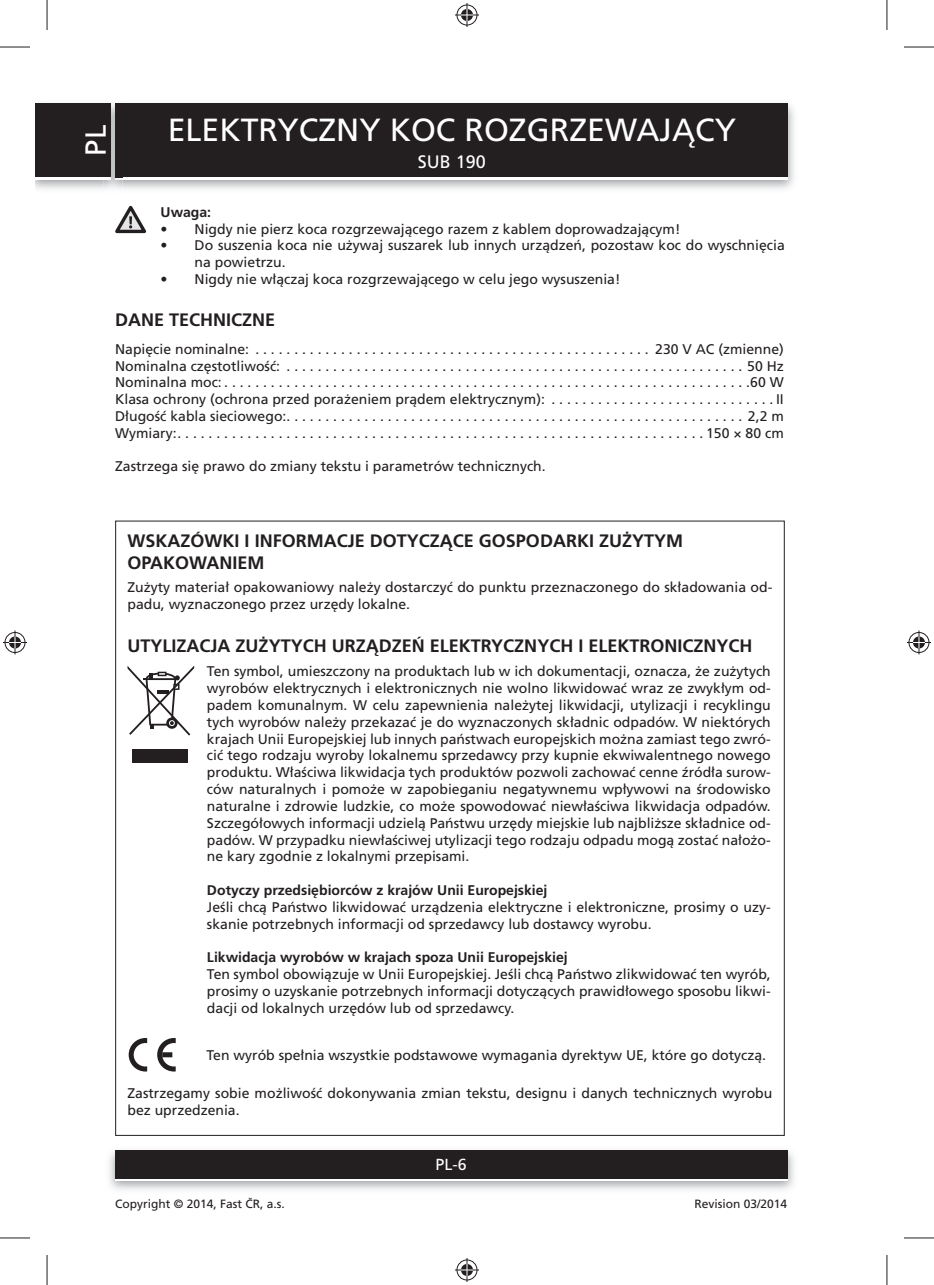
<style>
.page{position:relative;width:934px;height:1285px;background:#fff}
.page>*{position:absolute;margin:0;border:0;box-sizing:border-box;transform-origin:0 0}
.t1{font:32px "Frutiger CE";color:#fff}
.t2{font:29px "Frutiger CE";color:#fff}
.t3{font:700 18px/22.4px "Frutiger CE";color:#231f20}
.t4{font:18px "Frutiger CE";color:#fff}
.t5{font:16px "Frutiger CE";color:#fff}
.t6{font:14px/16.8px "Frutiger CE";color:#231f20}
.t7{font:700 14px "Frutiger CE";color:#231f20}
.t8{font:12px "Frutiger CE";color:#231f20}
</style>
<div class="page">
<img style="left:36px;top:103px;width:758px;height:86px">
<div style="left:115px;top:106px;width:672px;height:74px;background:#fff"></div>
<div style="left:115px;top:104px;width:672px;height:73px;background:#231f20"></div>
<img style="left:109px;top:1150px;width:685px;height:40px">
<div style="left:115px;top:1153px;width:672px;height:28px;background:linear-gradient(to right,#fff,#fff)"></div>
<div style="left:115px;top:1150px;width:672px;height:28px;background:#231f20"></div>
<img style="left:104px;top:103px;width:18px;height:86px">
<img style="left:115px;top:177px;width:7px;height:3px">
<svg style="left:115px;top:104px;width:7px;height:2px"></svg>
<img style="left:115px;top:106px;width:7px;height:71px">
<div style="left:36px;top:106px;width:75px;height:74px;background:#fff"></div>
<div style="left:36px;top:104px;width:75px;height:73px;background:#231f20"></div>
<svg style="left:127px;top:666px;width:67px;height:69px"></svg>
<div style="left:133px;top:749px;width:55px;height:14px;background:#231f20"></div>
<svg style="left:129px;top:1038px;width:18px;height:33px"></svg>
<svg style="left:157px;top:1038px;width:19px;height:33px"></svg>
<div style="left:162px;top:1052px;width:10px;height:5px;background:#231f20"></div>
<svg style="left:115px;top:205px;width:32px;height:29px"></svg>
<hr style="left:0;top:47px;width:30px;height:1px;background:#231f20">
<hr style="left:903px;top:47px;width:30px;height:1px;background:#231f20">
<hr style="left:0;top:1237px;width:30px;height:1px;background:#231f20">
<hr style="left:903px;top:1237px;width:30px;height:1px;background:#231f20">
<hr style="left:47px;top:0;width:1px;height:30px;background:#231f20">
<hr style="left:47px;top:1255px;width:1px;height:30px;background:#231f20">
<hr style="left:886px;top:0;width:1px;height:30px;background:#231f20">
<hr style="left:886px;top:1255px;width:1px;height:30px;background:#231f20">
<svg style="left:455px;top:3px;width:24px;height:24px"></svg>
<svg style="left:455px;top:1258px;width:24px;height:24px"></svg>
<svg style="left:3px;top:630px;width:24px;height:24px"></svg>
<svg style="left:907px;top:630px;width:23px;height:24px"></svg>
<h2 class="t2" style="left:84px;top:156px;width:32px;rotate:-90deg">PL</h2>
<h1 class="t1" style="left:168px;top:117px;width:569px">ELEKTRYCZNY KOC ROZGRZEWAJĄCY</h1>
<p class="t4" style="left:418px;top:155px;width:70px">SUB 190</p>
<p class="t7" style="left:160px;top:206px;width:52px">Uwaga:</p>
<p class="t6" style="left:160px;top:221px;width:521px">• Nigdy nie pierz koca rozgrzewającego razem z kablem doprowadzającym!</p>
<p class="t6" style="left:194px;top:238px;width:591px;text-indent:-34px">• Do suszenia koca nie używaj suszarek lub innych urządzeń, pozostaw koc do wyschnięcia na powietrzu.</p>
<p class="t6" style="left:160px;top:272px;width:461px">• Nigdy nie włączaj koca rozgrzewającego w celu jego wysuszenia!</p>
<p class="t3" style="left:115px;top:309px;width:162px">DANE TECHNICZNE</p>
<p class="t6" style="left:115px;top:342px;width:670px;text-align:justify">Napięcie nominalne: . . . . . . . . . . . . . . . . . . . . . . . . . . . . . . . . . . . . . . . . . . . . . . . . . . . 230 V AC (zmienne)<br>Nominalna częstotliwość: . . . . . . . . . . . . . . . . . . . . . . . . . . . . . . . . . . . . . . . . . . . . . . . . . . . . . . . . . . . 50 Hz Nominalna moc: . . . . . . . . . . . . . . . . . . . . . . . . . . . . . . . . . . . . . . . . . . . . . . . . . . . . . . . . . . . . . . . . . . . .60 W Klasa ochrony (ochrona przed porażeniem prądem elektrycznym): . . . . . . . . . . . . . . . . . . . . . . . . . . . . . II Długość kabla sieciowego: . . . . . . . . . . . . . . . . . . . . . . . . . . . . . . . . . . . . . . . . . . . . . . . . . . . . . . . . . . . 2,2 m Wymiary: . . . . . . . . . . . . . . . . . . . . . . . . . . . . . . . . . . . . . . . . . . . . . . . . . . . . . . . . . . . . . . . . . . . . 150 × 80 cm</p>
<p class="t6" style="left:115px;top:459px;width:432px">Zastrzega się prawo do zmiany tekstu i parametrów technicznych.</p>
<p class="t3" style="left:127px;top:531px;width:557px">WSKAZÓWKI I INFORMACJE DOTYCZĄCE GOSPODARKI ZUŻYTYM<br>OPAKOWANIEM</p>
<p class="t6" style="left:127px;top:580px;width:646px">Zużyty materiał opakowaniowy należy dostarczyć do punktu przeznaczonego do składowania od&shy;padu, wyznaczonego przez urzędy lokalne.</p>
<p class="t3" style="left:127px;top:636px;width:626px">UTYLIZACJA ZUŻYTYCH URZĄDZEŃ ELEKTRYCZNYCH I ELEKTRONICZNYCH</p>
<p class="t6" style="left:207px;top:664px;width:565px;text-align:justify">Ten symbol, umieszczony na produktach lub w ich dokumentacji, oznacza, że zużytych wyrobów elektrycznych i elektronicznych nie wolno likwidować wraz ze zwykłym od&shy;padem komunalnym. W celu zapewnienia należytej likwidacji, utylizacji i recyklingu tych wyrobów należy przekazać je do wyznaczonych składnic odpadów. W niektórych krajach Unii Europejskiej lub innych państwach europejskich można zamiast tego zwró&shy;cić tego rodzaju wyroby lokalnemu sprzedawcy przy kupnie ekwiwalentnego nowego produktu. Właściwa likwidacja tych produktów pozwoli zachować cenne źródła surow&shy;ców naturalnych i pomoże w zapobieganiu negatywnemu wpływowi na środowisko naturalne i zdrowie ludzkie, co może spowodować niewłaściwa likwidacja odpadów.<br>Szczegółowych informacji udzielą Państwu urzędy miejskie lub najbliższe składnice od&shy;padów. W przypadku niewłaściwej utylizacji tego rodzaju odpadu mogą zostać nałożo&shy;ne kary zgodnie z lokalnymi przepisami.</p>
<p class="t7" style="left:207px;top:884px;width:342px">Dotyczy przedsiębiorców z krajów Unii Europejskiej</p>
<p class="t6" style="left:207px;top:899px;width:565px">Jeśli chcą Państwo likwidować urządzenia elektryczne i elektroniczne, prosimy o uzy&shy;skanie potrzebnych informacji od sprzedawcy lub dostawcy wyrobu.</p>
<p class="t7" style="left:207px;top:951px;width:362px">Likwidacja wyrobów w krajach spoza Unii Europejskiej</p>
<p class="t6" style="left:207px;top:966px;width:565px;text-align:justify">Ten symbol obowiązuje w Unii Europejskiej. Jeśli chcą Państwo zlikwidować ten wyrób, prosimy o uzyskanie potrzebnych informacji dotyczących prawidłowego sposobu likwi&shy;dacji od lokalnych urzędów lub od sprzedawcy.</p>
<p class="t6" style="left:206px;top:1048px;width:561px">Ten wyrób spełnia wszystkie podstawowe wymagania dyrektyw UE, które go dotyczą.</p>
<p class="t6" style="left:127px;top:1086px;width:646px">Zastrzegamy sobie możliwość dokonywania zmian tekstu, designu i danych technicznych wyrobu bez uprzedzenia.</p>
<p class="t5" style="left:435px;top:1158px;width:33px">PL-6</p>
<p class="t8" style="left:115px;top:1198px;width:171px">Copyright © 2014, Fast ČR, a.s.</p>
<p class="t8" style="left:694px;top:1198px;width:94px">Revision 03/2014</p>
</div>
